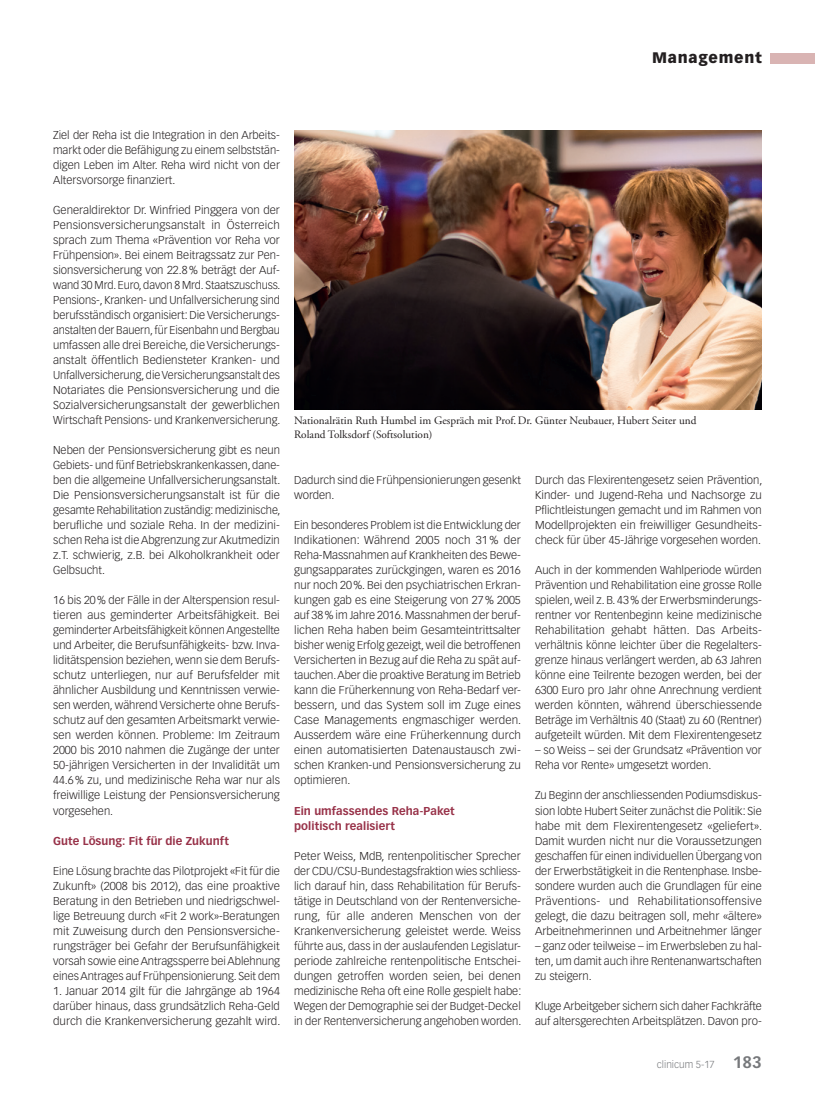
<style>
.page{position:relative;width:815px;height:1099px;background:#fff}
.page>*{position:absolute;margin:0;border:0;box-sizing:border-box;transform-origin:0 0}
.t1{font:900 15px "Vectora LT Std";letter-spacing:.05em;color:#231f20}
.t2{font:300 11.25px/15px "Vectora LT Std";color:#231f20;text-align:justify}
.t3{font:11.25px/13.5px "Adobe Garamond Pro";color:#231f20}
.t4{font:700 11.25px/15px "Vectora LT Std";letter-spacing:.005em;color:#983249}
.t5{font:300 10px "Vectora LT Std";color:#76787b}
.s1{font-weight:700;font-size:16.25px}
</style>
<div class="page">
<div style="left:770px;top:53px;width:45px;height:10px;background:#d9b4b3"></div>
<img style="left:294px;top:130px;width:468px;height:279px">
<h1 class="t1" style="left:652px;top:49px;width:111px">Management</h1>
<p class="t2" style="left:53px;top:128px;width:228px">Ziel der Reha ist die Integration in den Arbeits&shy;markt oder die Befähigung zu einem selbststän&shy;digen Leben im Alter. Reha wird nicht von der Altersvorsorge finanziert.</p>
<p class="t2" style="left:53px;top:203px;width:229px">Generaldirektor Dr. Winfried Pinggera von der Pensionsversicherungsanstalt in Österreich sprach zum Thema «Prävention vor Reha vor Frühpension». Bei einem Beitragssatz zur Pen&shy;sionsversicherung von 22.8% beträgt der Auf&shy;wand 30 Mrd. Euro, davon 8 Mrd. Staatszuschuss.<br>Pensions-, Kranken- und Unfallversicherung sind berufsständisch organisiert: Die Versicherungs&shy;anstalten der Bauern, für Eisenbahn und Bergbau umfassen alle drei Bereiche, die Versicherungs&shy;anstalt öffentlich Bediensteter Kranken- und Unfallversicherung, die Versicherungsanstalt des Notariates die Pensionsversicherung und die Sozialversicherungsanstalt der gewerblichen Wirtschaft Pensions- und Krankenversicherung.</p>
<p class="t2" style="left:53px;top:443px;width:229px">Neben der Pensionsversicherung gibt es neun Gebiets- und fünf Betriebskrankenkassen, dane&shy;ben die allgemeine Unfallversicherungsanstalt.<br>Die Pensionsversicherungsanstalt ist für die gesamte Rehabilitation zuständig: medizinische, berufliche und soziale Reha. In der medizini&shy;schen Reha ist die Abgrenzung zur Akutmedizin z.T. schwierig, z.B. bei Alkoholkrankheit oder Gelbsucht.</p>
<p class="t2" style="left:53px;top:593px;width:228px">16 bis 20% der Fälle in der Alterspension resul&shy;tieren aus geminderter Arbeitsfähigkeit. Bei geminderter Arbeitsfähigkeit können Angestellte und Arbeiter, die Berufsunfähigkeits- bzw. Inva&shy;liditätspension beziehen, wenn sie dem Berufs&shy;schutz unterliegen, nur auf Berufsfelder mit ähnlicher Ausbildung und Kenntnissen verwie&shy;sen werden, während Versicherte ohne Berufs&shy;schutz auf den gesamten Arbeitsmarkt verwie&shy;sen werden können. Probleme: Im Zeitraum 2000 bis 2010 nahmen die Zugänge der unter 50-jährigen Versicherten in der Invalidität um 44.6% zu, und medizinische Reha war nur als freiwillige Leistung der Pensionsversicherung vorgesehen.</p>
<p class="t4" style="left:53px;top:833px;width:177px">Gute Lösung: Fit für die Zukunft</p>
<p class="t2" style="left:53px;top:863px;width:228px">Eine Lösung brachte das Pilotprojekt «Fit für die Zukunft» (2008 bis 2012), das eine proaktive Beratung in den Betrieben und niedrigschwel&shy;lige Betreuung durch «Fit 2 work»-Beratungen mit Zuweisung durch den Pensionsversiche&shy;rungsträger bei Gefahr der Berufsunfähigkeit vorsah sowie eine Antragssperre bei Ablehnung eines Antrages auf Frühpensionierung. Seit dem</p>
<p class="t2" style="left:53px;top:983px;width:229px">1. Januar 2014 gilt für die Jahrgänge ab 1964 darüber hinaus, dass grundsätzlich Reha-Geld durch die Krankenversicherung gezahlt wird.</p>
<p class="t3" style="left:294px;top:414px;width:404px">Nationalrätin Ruth Humbel im Gespräch mit Prof.Dr. Günter Neubauer, Hubert Seiter und<br>Roland Tolksdorf (Softsolution)</p>
<p class="t2" style="left:294px;top:473px;width:228px">Dadurch sind die Frühpensionierungen gesenkt worden.</p>
<p class="t2" style="left:294px;top:518px;width:229px">Ein besonderes Problem ist die Entwicklung der Indikationen: Während 2005 noch 31% der Reha-Massnahmen auf Krankheiten des Bewe&shy;gungsapparates zurückgingen, waren es 2016 nur noch 20%. Bei den psychiatrischen Erkran&shy;kungen gab es eine Steigerung von 27% 2005 auf 38% im Jahre 2016. Massnahmen der beruf&shy;lichen Reha haben beim Gesamteintrittsalter bisher wenig Erfolg gezeigt, weil die betroffenen Versicherten in Bezug auf die Reha zu spät auf&shy;tauchen. Aber die proaktive Beratung im Betrieb kann die Früherkennung von Reha-Bedarf ver&shy;bessern, und das System soll im Zuge eines Case Managements engmaschiger werden.<br>Ausserdem wäre eine Früherkennung durch einen automatisierten Datenaustausch zwi&shy;schen Kranken-und Pensionsversicherung zu optimieren.</p>
<p class="t4" style="left:294px;top:803px;width:162px">Ein umfassendes Reha-Paket politisch realisiert</p>
<p class="t2" style="left:294px;top:848px;width:229px;text-align:left">Peter Weiss, MdB, rentenpolitischer Sprecher der CDU/CSU-Bundestagsfraktion wies schliess&shy;lich darauf hin, dass Rehabilitation für Berufs&shy;tätige in Deutschland von der Rentenversiche&shy;rung, für alle anderen Menschen von der Krankenversicherung geleistet werde. Weiss führte aus, dass in der auslaufenden Legislatur&shy;periode zahlreiche rentenpolitische Entschei&shy;dungen getroffen worden seien, bei denen medizinische Reha oft eine Rolle gespielt habe:<br>Wegen der Demographie sei der Budget-Deckel in der Rentenversicherung angehoben worden.</p>
<p class="t2" style="left:535px;top:473px;width:229px">Durch das Flexirentengesetz seien Prävention, Kinder- und Jugend-Reha und Nachsorge zu Pflichtleistungen gemacht und im Rahmen von Modellprojekten ein freiwilliger Gesundheits&shy;check für über 45-Jährige vorgesehen worden.</p>
<p class="t2" style="left:535px;top:563px;width:228px">Auch in der kommenden Wahlperiode würden Prävention und Rehabilitation eine grosse Rolle spielen, weil z. B. 43% der Erwerbsminderungs&shy;rentner vor Rentenbeginn keine medizinische Rehabilitation gehabt hätten. Das Arbeits&shy;verhältnis könne leichter über die Regelalters&shy;grenze hinaus verlängert werden, ab 63 Jahren könne eine Teilrente bezogen werden, bei der 6300 Euro pro Jahr ohne Anrechnung verdient werden könnten, während überschiessende Beträge im Verhältnis 40 (Staat) zu 60 (Rentner) aufgeteilt würden. Mit dem Flexirentengesetz</p>
<p class="t2" style="left:535px;top:743px;width:228px">– so Weiss – sei der Grundsatz «Prävention vor<br>Reha vor Rente» umgesetzt worden.</p>
<p class="t2" style="left:535px;top:788px;width:229px">Zu Beginn der anschliessenden Podiumsdiskus&shy;sion lobte Hubert Seiter zunächst die Politik: Sie habe mit dem Flexirentengesetz «geliefert».<br>Damit wurden nicht nur die Voraussetzungen geschaffen für einen individuellen Übergang von der Erwerbstätigkeit in die Rentenphase. Insbe&shy;sondere wurden auch die Grundlagen für eine Präventions- und Rehabilitationsoffensive gelegt, die dazu beitragen soll, mehr «ältere» Arbeitnehmerinnen und Arbeitnehmer länger</p>
<p class="t2" style="left:535px;top:938px;width:228px">– ganz oder teilweise – im Erwerbsleben zu hal&shy;ten, um damit auch ihre Rentenanwartschaften zu steigern.</p>
<p class="t2" style="left:535px;top:998px;width:228px">Kluge Arbeitgeber sichern sich daher Fachkräfte auf altersgerechten Arbeitsplätzen. Davon pro-</p>
<p class="t5" style="left:657px;top:1058px;width:106px">clinicum 5-17 <span class="s1">183</span></p>
</div>
